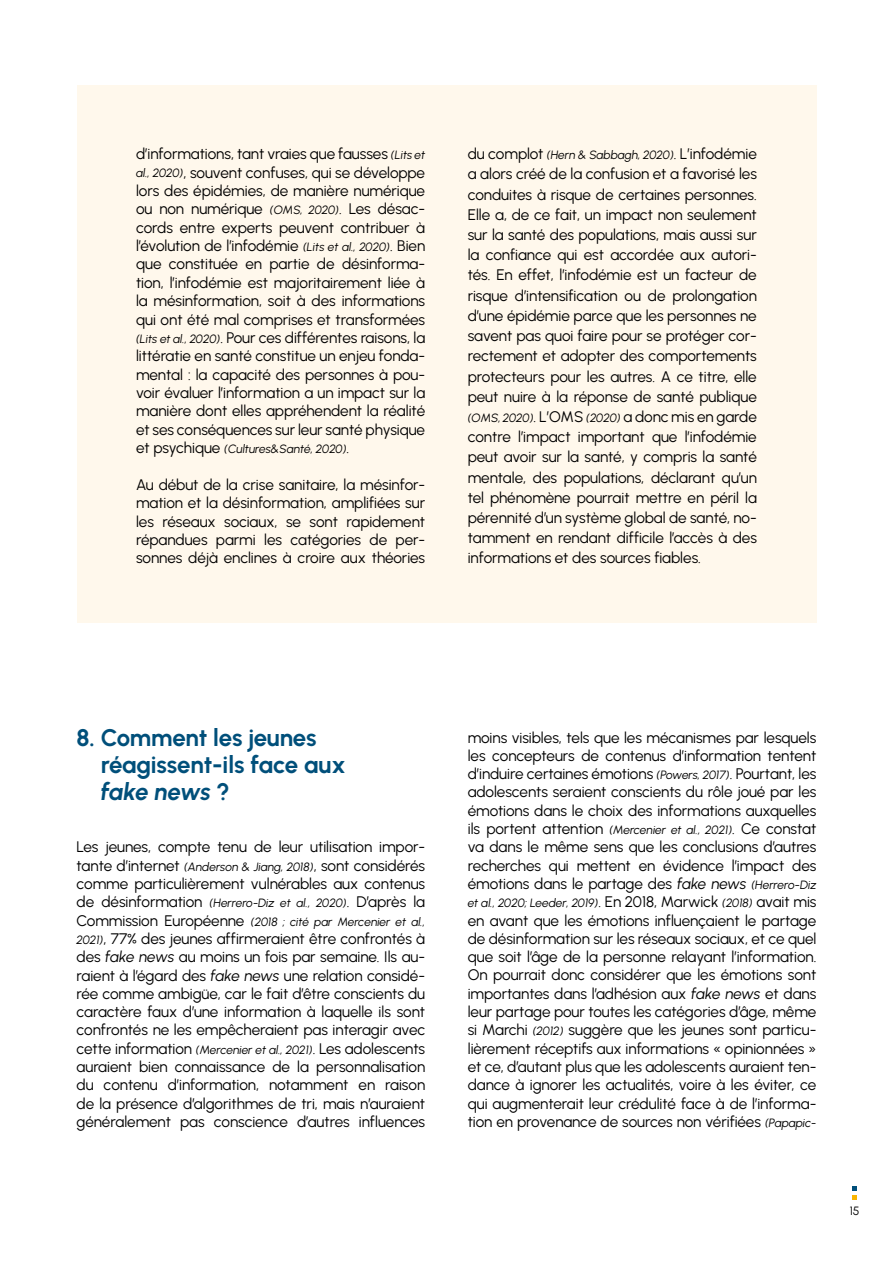
<style>
.page{position:relative;width:893px;height:1263px;background:#fff}
.page>*{position:absolute;margin:0;border:0;box-sizing:border-box;transform-origin:0 0}
.t1{font:700 24px/27px "Urbanist";letter-spacing:-.01em;color:#004f7a}
.t2{font:15.3px/18.3px "Urbanist";letter-spacing:-.005em;color:#000;text-align:justify}
.t3{font:italic 12px "Urbanist";letter-spacing:-.005em;color:#000}
.t4{font:12px "Urbanist";color:#000}
.s1{font-style:italic;font-size:12px}
.s2{font-style:normal;font-size:15.3px}
.s3{font-style:italic}
</style>
<div class="page">
<svg style="left:853px;top:1186px;width:4px;height:13px"></svg>
<div style="left:77px;top:85px;width:739px;height:538px;background:#fff8ec"></div>
<p class="t2" style="left:136px;top:144px;width:291px">d’informations, tant vraies que fausses <span class="s1">(Lits et al., 2020)</span>, souvent confuses, qui se développe lors des épidémies, de manière numérique ou non numérique <span class="s1">(OMS, 2020)</span>. Les désac&shy;cords entre experts peuvent contribuer à l’évolution de l’infodémie <span class="s1">(Lits et al., 2020)</span>. Bien que constituée en partie de désinforma&shy;tion, l’infodémie est majoritairement liée à la mésinformation, soit à des informations qui ont été mal comprises et transformées <span class="s1">(Lits et al., 2020)</span>. Pour ces différentes raisons, la littératie en santé constitue un enjeu fonda&shy;mental : la capacité des personnes à pou&shy;voir évaluer l’information a un impact sur la manière dont elles appréhendent la réalité et ses conséquences sur leur santé physique</p>
<p class="t3" style="left:136px;top:441px;width:215px"><span class="s2">et psychique</span> (Cultures&amp;Santé, 2020)<span class="s2">.</span></p>
<p class="t2" style="left:136px;top:475px;width:291px">Au début de la crise sanitaire, la mésinfor&shy;mation et la désinformation, amplifiées sur les réseaux sociaux, se sont rapidement répandues parmi les catégories de per&shy;sonnes déjà enclines à croire aux théories</p>
<p class="t2" style="left:468px;top:143px;width:291px;line-height:20.2px">du complot <span class="s1">(Hern &amp; Sabbagh, 2020)</span>. L’infodémie a alors créé de la confusion et a favorisé les conduites à risque de certaines personnes.<br>Elle a, de ce fait, un impact non seulement sur la santé des populations, mais aussi sur la confiance qui est accordée aux autori&shy;tés. En effet, l’infodémie est un facteur de risque d’intensification ou de prolongation d’une épidémie parce que les personnes ne savent pas quoi faire pour se protéger cor&shy;rectement et adopter des comportements protecteurs pour les autres. A ce titre, elle peut nuire à la réponse de santé publique <span class="s1">(OMS, 2020)</span>. L’OMS <span class="s1">(2020)</span> a donc mis en garde contre l’impact important que l’infodémie peut avoir sur la santé, y compris la santé mentale, des populations, déclarant qu’un tel phénomène pourrait mettre en péril la pérennité d’un système global de santé, no&shy;tamment en rendant difficile l’accès à des informations et des sources fiables.</p>
<h1 class="t1" style="left:101px;top:723px;width:246px;text-indent:-24px">8. Comment les jeunes réagissent-ils face aux <span class="s3">fake news</span> ?</h1>
<p class="t2" style="left:77px;top:837px;width:350px">Les jeunes, compte tenu de leur utilisation impor&shy;tante d’internet <span class="s1">(Anderson &amp; Jiang, 2018)</span>, sont considérés comme particulièrement vulnérables aux contenus de désinformation <span class="s1">(Herrero-Diz et al., 2020)</span>. D’après la</p>
<p class="t3" style="left:77px;top:913px;width:350px"><span class="s2">Commission Européenne</span> (2018 ; cité par Mercenier et al.,</p>
<p class="t2" style="left:77px;top:929px;width:350px"><span class="s1">2021)</span>, 77% des jeunes affirmeraient être confrontés à des <span class="s3">fake news</span> au moins un fois par semaine. Ils au&shy;raient à l’égard des <span class="s3">fake news</span> une relation considé&shy;rée comme ambigüe, car le fait d’être conscients du caractère faux d’une information à laquelle ils sont confrontés ne les empêcheraient pas interagir avec cette information <span class="s1">(Mercenier et al., 2021)</span>. Les adolescents auraient bien connaissance de la personnalisation du contenu d’information, notamment en raison de la présence d’algorithmes de tri, mais n’auraient généralement pas conscience d’autres influences</p>
<p class="t2" style="left:468px;top:728px;width:350px">moins visibles, tels que les mécanismes par lesquels les concepteurs de contenus d’information tentent d’induire certaines émotions <span class="s1">(Powers, 2017)</span>. Pourtant, les adolescents seraient conscients du rôle joué par les émotions dans le choix des informations auxquelles ils portent attention <span class="s1">(Mercenier et al., 2021)</span>. Ce constat va dans le même sens que les conclusions d’autres recherches qui mettent en évidence l’impact des émotions dans le partage des <span class="s3">fake news</span> <span class="s1">(Herrero-Diz</span></p>
<p class="t3" style="left:468px;top:895px;width:350px">et al., 2020; Leeder, 2019)<span class="s2">. En 2018, Marwick</span> (2018) <span class="s2">avait mis</span></p>
<p class="t2" style="left:468px;top:911px;width:350px">en avant que les émotions influençaient le partage de désinformation sur les réseaux sociaux, et ce quel que soit l’âge de la personne relayant l’information.<br>On pourrait donc considérer que les émotions sont importantes dans l’adhésion aux <span class="s3">fake news</span> et dans leur partage pour toutes les catégories d’âge, même si Marchi <span class="s1">(2012)</span> suggère que les jeunes sont particu&shy;lièrement réceptifs aux informations « opinionnées » et ce, d’autant plus que les adolescents auraient ten&shy;dance à ignorer les actualités, voire à les éviter, ce qui augmenterait leur crédulité face à de l’informa&shy;tion en provenance de sources non vérifiées <span class="s1">(Papapic-</span></p>
<p class="t4" style="left:850px;top:1203px;width:11px">15</p>
</div>
